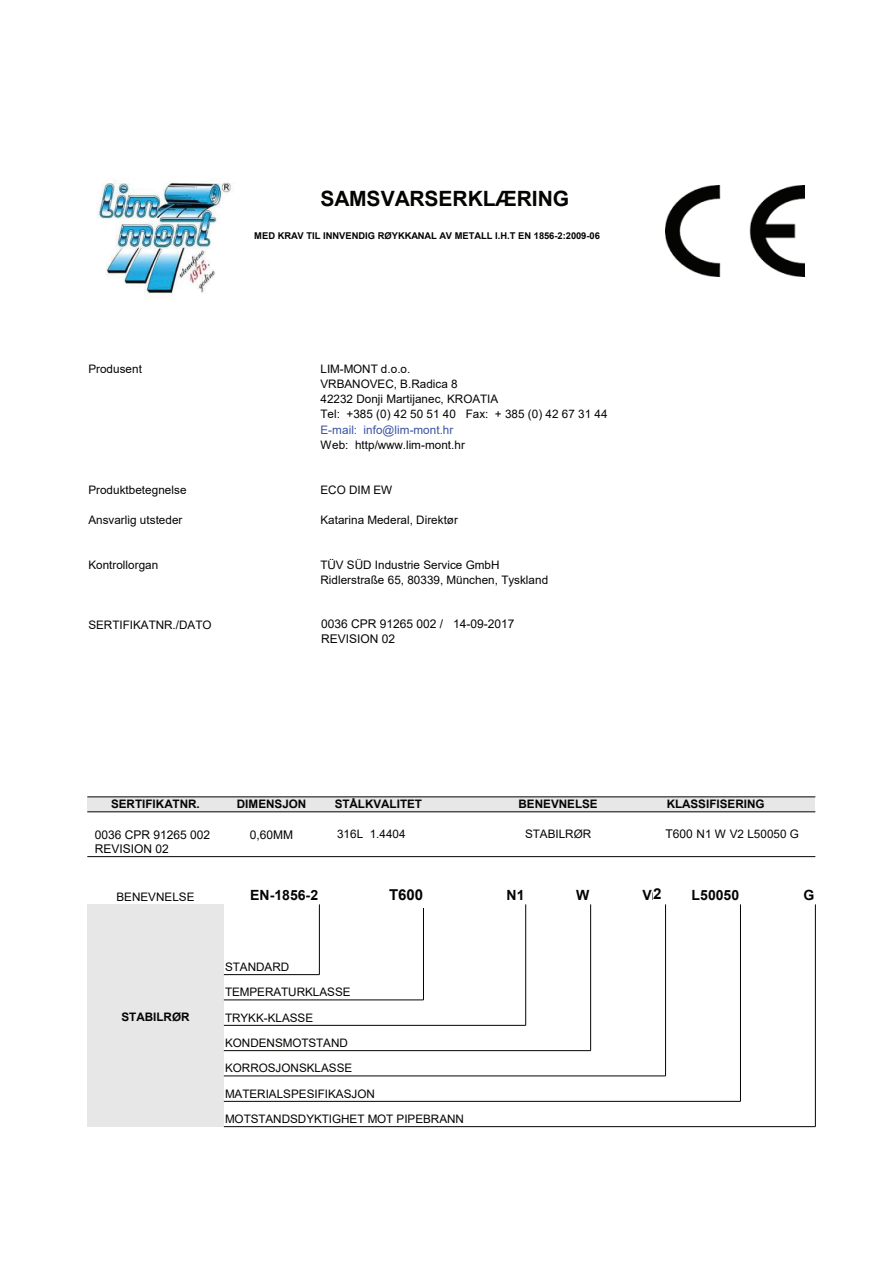
<style>
.page{position:relative;width:893px;height:1263px;background:#fff}
.page>*{position:absolute;margin:0;border:0;box-sizing:border-box;transform-origin:0 0}
.t1{font:700 21px "Arial";letter-spacing:-.005em;color:#040503}
.t2{font:700 15px "Arial";color:#040503}
.t3{font:700 14.1px "Arial";color:#040503}
.t4{font:12px/14.4px "Arial";color:#040503}
.t5{font:11.7px/25.3px "Arial";color:#040503}
.t6{font:700 11.7px "Arial";color:#040503}
.t7{font:11.7px "Arial";letter-spacing:.005em;color:#3853a3}
.t8{font:700 9.3px "Arial";letter-spacing:-.005em;color:#040503}
</style>
<div class="page">
<div style="left:87px;top:797px;width:728px;height:15px;background:#e6e7e6"></div>
<div style="left:87px;top:904px;width:137px;height:223px;background:#e6e7e6"></div>
<hr style="left:87px;top:796px;width:728px;height:1px;background:#040503">
<hr style="left:87px;top:811px;width:728px;height:1px;background:#040503">
<hr style="left:87px;top:856px;width:728px;height:1px;background:#040503">
<hr style="left:224px;top:974px;width:95px;height:1px;background:#040503">
<hr style="left:224px;top:1000px;width:199px;height:1px;background:#040503">
<hr style="left:224px;top:1025px;width:302px;height:1px;background:#040503">
<hr style="left:224px;top:1050px;width:367px;height:1px;background:#040503">
<hr style="left:224px;top:1076px;width:441px;height:1px;background:#040503">
<hr style="left:224px;top:1101px;width:516px;height:1px;background:#040503">
<hr style="left:224px;top:1126px;width:591px;height:1px;background:#040503">
<hr style="left:319px;top:904px;width:1px;height:71px;background:#040503">
<hr style="left:423px;top:904px;width:1px;height:96px;background:#040503">
<hr style="left:525px;top:904px;width:1px;height:121px;background:#040503">
<hr style="left:590px;top:904px;width:1px;height:147px;background:#040503">
<hr style="left:665px;top:904px;width:1px;height:172px;background:#040503">
<hr style="left:740px;top:904px;width:1px;height:197px;background:#040503">
<hr style="left:815px;top:904px;width:1px;height:223px;background:#040503">
<img style="left:97px;top:180px;width:134px;height:114px">
<img style="left:666px;top:186px;width:139px;height:90px">
<div style="left:362px;top:878px;width:90px;height:30px;background:#fff"></div>
<h1 class="t1" style="left:320px;top:188px;width:250px">SAMSVARSERKLÆRING</h1>
<p class="t8" style="left:254px;top:231px;width:347px">MED KRAV TIL INNVENDIG RØYKKANAL AV METALL I.H.T EN 1856-2:2009-06</p>
<p class="t5" style="left:88px;top:357px;width:55px">Produsent</p>
<p class="t5" style="left:320px;top:362px;width:289px;line-height:15.1px">LIM-MONT d.o.o.<br>VRBANOVEC, B.Radica 8<br>42232 Donji Martijanec, KROATIA<br>Tel: +385 (0) 42 50 51 40 Fax: + 385 (0) 42 67 31 44</p>
<p class="t5" style="left:320px;top:432px;width:146px">Web: http/www.lim-mont.hr</p>
<p class="t5" style="left:88px;top:477px;width:100px">Produktbetegnelse</p>
<p class="t5" style="left:320px;top:477px;width:73px">ECO DIM EW</p>
<p class="t5" style="left:88px;top:507px;width:96px">Ansvarlig utsteder</p>
<p class="t5" style="left:320px;top:507px;width:139px">Katarina Mederal, Direktør</p>
<p class="t5" style="left:88px;top:552px;width:71px">Kontrollorgan</p>
<p class="t5" style="left:320px;top:557px;width:229px;line-height:15px">TÜV SÜD Industrie Service GmbH<br>Ridlerstraße 65, 80339, München, Tyskland</p>
<p class="t5" style="left:88px;top:612px;width:125px">SERTIFIKATNR./DATO</p>
<p class="t5" style="left:320px;top:612px;width:194px">0036 CPD 91265 002 / 16-04-2012</p>
<p class="t7" style="left:320px;top:424px;width:135px">E-mail: info@lim-mont.hr</p>
<p class="t4" style="left:321px;top:617px;width:195px">0036 CPR 91265 002 / 14-09-2017<br>REVISION 02</p>
<p class="t6" style="left:111px;top:798px;width:90px">SERTIFIKATNR.</p>
<p class="t6" style="left:237px;top:798px;width:71px">DIMENSJON</p>
<p class="t6" style="left:335px;top:798px;width:89px">STÅLKVALITET</p>
<p class="t6" style="left:519px;top:798px;width:81px">BENEVNELSE</p>
<p class="t6" style="left:667px;top:798px;width:99px">KLASSIFISERING</p>
<p class="t5" style="left:92px;top:821px;width:114px">0036 CPD 91265 002</p>
<p class="t5" style="left:251px;top:821px;width:44px">0,50MM</p>
<p class="t5" style="left:337px;top:821px;width:70px">316L 1.4404</p>
<p class="t5" style="left:525px;top:821px;width:68px">STABILRØR</p>
<p class="t5" style="left:667px;top:821px;width:134px">T400 N1 W V2 L50050 G</p>
<p class="t4" style="left:250px;top:827px;width:45px">0,60MM</p>
<p class="t4" style="left:666px;top:826px;width:29px">T600</p>
<p class="t4" style="left:95px;top:827px;width:117px">0036 CPR 91265 002<br>REVISION 02</p>
<p class="t2" style="left:653px;top:883px;width:10px">2</p>
<p class="t2" style="left:389px;top:884px;width:36px">T600</p>
<p class="t5" style="left:116px;top:884px;width:79px">BENEVNELSE</p>
<p class="t3" style="left:250px;top:888px;width:69px">EN-1856-2</p>
<p class="t3" style="left:390px;top:888px;width:33px">T400</p>
<p class="t3" style="left:506px;top:888px;width:19px">N1</p>
<p class="t3" style="left:576px;top:888px;width:15px">W</p>
<p class="t3" style="left:642px;top:888px;width:23px">Vm</p>
<p class="t3" style="left:692px;top:888px;width:49px">L50050</p>
<p class="t3" style="left:803px;top:888px;width:12px">G</p>
<p class="t5" style="left:225px;top:954px;width:127px">STANDARD<br>TEMPERATURKLASSE</p>
<p class="t6" style="left:121px;top:1011px;width:70px">STABILRØR</p>
<p class="t5" style="left:225px;top:1005px;width:240px">TRYKK-KLASSE<br>KONDENSMOTSTAND<br>KORROSJONSKLASSE<br>MATERIALSPESIFIKASJON<br>MOTSTANDSDYKTIGHET MOT PIPEBRANN</p>
</div>
